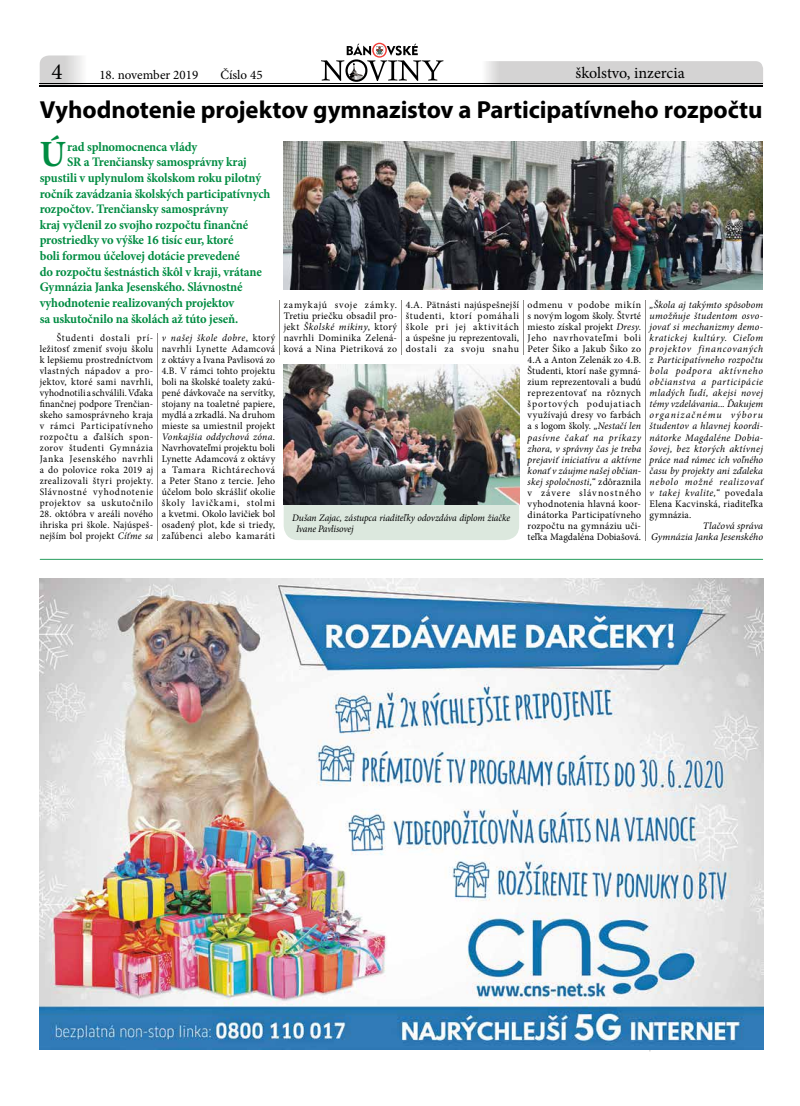
<style>
.page{position:relative;width:800px;height:1106px;background:#fff}
.page>*{position:absolute;margin:0;border:0;box-sizing:border-box;transform-origin:0 0}
.t1{font:700 37px "Minion Pro";color:#008c42;scale:.96 1}
.t2{font:700 24.7px "Myriad Pro";letter-spacing:-.005em;color:#000}
.t3{font:23px "Minion Pro";color:#000}
.t4{font:16px "Minion Pro";color:#000}
.t5{font:700 13px "Minion Pro";letter-spacing:-.01em;color:#008c42;scale:.96 1}
.t6{font:13px "Minion Pro";color:#000}
.t7{font:10px/11px "Minion Pro";letter-spacing:.035em;color:#000;text-align:justify;scale:.96 1}
.t8{font:10px/11px "Minion Pro";letter-spacing:.035em;color:#000;text-align:justify}
.t9{font:italic 10px/11px "Minion Pro";letter-spacing:.005em;color:#000;text-align:justify}
.t10{font:italic 10px/11px "Minion Pro";letter-spacing:.005em;color:#000;scale:.95 1}
.s1{font-stretch:condensed}
.s2{font-style:italic}
.s3{font-style:normal}
</style>
<div class="page">
<svg style="left:40px;top:55px;width:46px;height:29px"></svg>
<svg style="left:481px;top:61px;width:282px;height:23px;background:#cccbcb"></svg>
<svg style="left:321px;top:43px;width:122px;height:39px"></svg>
<hr style="left:40px;top:84px;width:723px;height:1px;background:#000">
<hr style="left:40px;top:85px;width:723px;height:2px;background:#000">
<hr style="left:157px;top:333px;width:1px;height:207px;background:#8f8c89">
<hr style="left:279px;top:300px;width:1px;height:55px;background:#8f8c89">
<hr style="left:401px;top:300px;width:1px;height:55px;background:#8f8c89">
<hr style="left:523px;top:300px;width:1px;height:240px;background:#8f8c89">
<hr style="left:645px;top:300px;width:1px;height:220px;background:#8f8c89">
<svg style="left:645px;top:520px;width:1px;height:20px"></svg>
<hr style="left:40px;top:559px;width:723px;height:1px;background:#008c42">
<img style="left:283px;top:142px;width:479px;height:148px">
<hr style="left:649px;top:963px;width:1px;height:88px;background:#bab9b8">
<img style="left:40px;top:578px;width:723px;height:471px">
<img style="left:283px;top:355px;width:241px;height:185px">
<h3 class="t3" style="left:52px;top:57px;width:13px">4</h3>
<h3 class="t4" style="left:575px;top:62px;width:111px">školstvo, inzercia</h3>
<h2 class="t2" style="left:40px;top:93px;width:724px">Vyhodnotenie projektov gymnazistov a Participatívneho rozpočtu</h2>
<h3 class="t6" style="left:99px;top:66px;width:100px">18. november 2019</h3>
<h3 class="t6" style="left:220px;top:66px;width:44px">Číslo 45</h3>
<h1 class="t1" style="left:40px;top:128px;width:28px">Ú</h1>
<h3 class="t5" style="left:67px;top:137px;width:137px">rad splnomocnenca vlády</h3>
<h3 class="t5" style="left:67px;top:153px;width:189px">SR a Trenčiansky samosprávny kraj</h3>
<h3 class="t5" style="left:40px;top:169px;width:232px">spustili v uplynulom školskom roku pilotný</h3>
<h3 class="t5" style="left:40px;top:184px;width:242px">ročník zavádzania školských participatívnych</h3>
<h3 class="t5" style="left:40px;top:200px;width:198px">rozpočtov<span class="s1">.</span> Trenčiansky samosprávny</h3>
<h3 class="t5" style="left:40px;top:215px;width:219px">kraj vyčlenil zo svojho rozpočtu finančné</h3>
<h3 class="t5" style="left:40px;top:231px;width:203px">prostriedky vo výške 16 tisíc eur, ktoré</h3>
<h3 class="t5" style="left:40px;top:247px;width:210px">boli formou účelovej dotácie prevedené</h3>
<h3 class="t5" style="left:40px;top:262px;width:233px">do rozpočtu šestnástich škôl v kraji, vrátane</h3>
<h3 class="t5" style="left:40px;top:278px;width:213px">Gymnázia Janka Jesenského. Slávnostné</h3>
<h3 class="t5" style="left:40px;top:293px;width:204px">vyhodnotenie realizovaných projektov</h3>
<h3 class="t5" style="left:40px;top:309px;width:208px">sa uskutočnilo na školách až túto jeseň.</h3>
<p class="t7" style="left:40px;top:332px;width:120px;text-align:right">Študenti dostali prí&shy;ležitosť zmeniť svoju školu k lepšiemu prostredníctvom vlastných nápadov a pro&shy;jektov, ktoré sami navrhli, vyhodnotili a schválili. Vďaka nančnej podpore Trenčian&shy;skeho samosprávneho kraja v rámci Participatívneho rozpočtu a ďalších spon&shy;zorov študenti Gymnázia<br>Janka Jesenského navrhli a do polovice roka 2019 aj zrealizovali štyri projekty.<br>Slávnostné vyhodnotenie projektov sa uskutočnilo</p>
<p class="t7" style="left:40px;top:508px;width:120px">28. októbra v areáli nového ihriska pri škole. Najúspeš&shy;nejším bol projekt <span class="s2">Cíťme sa</span></p>
<p class="t7" style="left:162px;top:332px;width:120px"><span class="s2">v našej škole dobre</span>, ktorý navrhli Lynette Adamcová z oktávy a Ivana Pavlisová zo 4.B. V rámci tohto projektu boli na školské toalety zakú&shy;pené dávkovače na servítky, stojany na toaletné papiere, mydlá a zrkadlá. Na druhom mieste sa umiestnil projekt <span class="s2">Vonkajšia oddychová zóna</span>.<br>Navrhovateľmi projektu boli Lynette Adamcová z oktávy a Tamara Richtárechová a Peter Stano z tercie. Jeho účelom bolo skrášliť okolie školy lavičkami, stolmi a kvetmi. Okolo lavičiek bol osadený plot, kde si triedy, zaľúbenci alebo kamaráti</p>
<p class="t8" style="left:283px;top:300px;width:115px">zamykajú svoje zámky.<br>Tretiu priečku obsadil pro&shy;jekt <span class="s2">Školské mikiny</span>, ktorý navrhli Dominika Zelená&shy;ková a Nina Pietriková zo</p>
<p class="t8" style="left:405px;top:300px;width:115px">4.A. Pätnásti najúspešnejší študenti, ktorí pomáhali škole pri jej aktivitách a úspešne ju reprezentovali, dostali za svoju snahu</p>
<p class="t8" style="left:527px;top:300px;width:115px">odmenu v podobe mikín s novým logom školy. Štvrté miesto získal projekt <span class="s2">Dresy</span>.<br>Jeho navrhovateľmi boli Peter Šiko a Jakub Šiko zo 4.A a Anton Zelenák zo 4.B.<br>Študenti, ktorí naše gymná&shy;zium reprezentovali a budú reprezentovať na rôznych športových podujatiach využívajú dresy vo farbách a s logom školy. <span class="s2">„Nestačí len pasívne čakať na príkazy zhora, v správny čas je treba prejaviť iniciatívu a aktívne konať v záujme našej občian&shy;skej spoločnosti,“</span> zdôraznila v závere slávnostného vyhodnotenia hlavná koor&shy;dinátorka Participatívneho rozpočtu na gymnáziu uči&shy;teľka Magdaléna Dobiašová.</p>
<p class="t9" style="left:649px;top:300px;width:115px">„Škola aj takýmto spôsobom umožňuje študentom osvo&shy;jovať si mechanizmy demo&shy;kratickej kultúry. Cieľom projektov financovaných z Participatívneho rozpočtu bola podpora aktívneho občianstva a participácie mladých ľudí, akejsi novej témy vzdelávania... Ďakujem organizačnému výboru študentov a hlavnej koordi&shy;nátorke Magdaléne Dobia&shy;šovej, bez ktorých aktívnej práce nad rámec ich voľného času by projekty ani zďaleka nebolo možné realizovať v takej kvalite,“ <span class="s3">povedala Elena Kacvinská, riaditeľka gymnázia.</span></p>
<p class="t10" style="left:296px;top:512px;width:227px;text-indent:-4px">Dušan Zajac, zástupca riaditeľky odovzdáva diplom žiačke<br>Ivane Pavlisovej</p>
<p class="t9" style="left:650px;top:520px;width:114px;text-align:right">Tlačová správa<br>Gymnázia Janka Jesenského</p>
</div>
